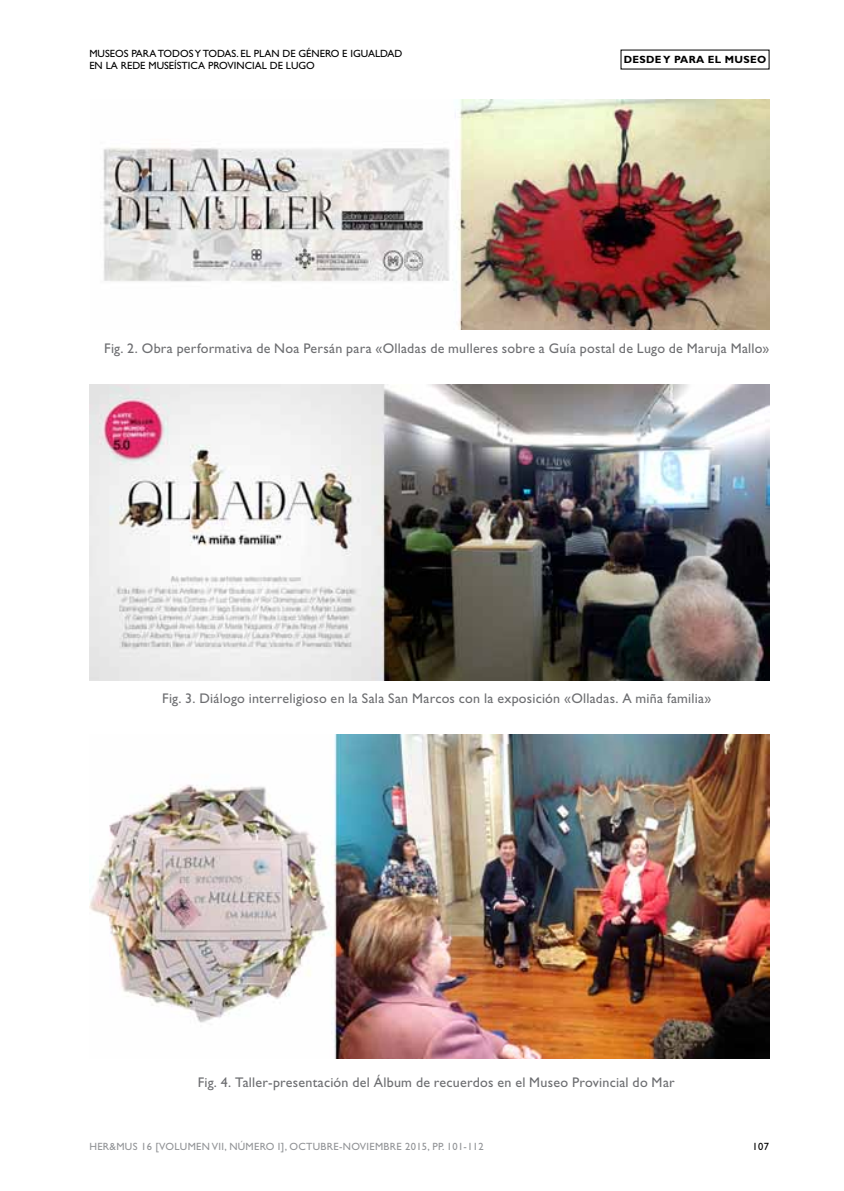
<style>
.page{position:relative;width:844px;height:1191px;background:#fff}
.page>*{position:absolute;margin:0;border:0;box-sizing:border-box;transform-origin:0 0}
.t1{font:14px "Gill Sans Std";letter-spacing:.015em;color:#6d6e71}
.t2{font:10.5px/12.6px "Gill Sans Std";color:#000}
.t3{font:10.5px "Gill Sans Std";letter-spacing:.03em;color:#919396}
.t4{font:700 10.5px "Gill Sans Std";letter-spacing:.03em;color:#000}
</style>
<div class="page">
<img style="left:103px;top:99px;width:666px;height:230px">
<img style="left:89px;top:385px;width:680px;height:295px">
<img style="left:89px;top:734px;width:680px;height:324px">
<p class="t2" style="left:89px;top:47px;width:314px">Museos para todos y todas. El Plan de Género e Igualdad en la Rede Museística Provincial de Lugo</p>
<p class="t4" style="left:623px;top:53px;width:144px">DESDE Y PARA EL MUSEO</p>
<p class="t1" style="left:104px;top:340px;width:666px">Fig. 2. Obra performativa de Noa Persán para «Olladas de mulleres sobre a Guía postal de Lugo de Maruja Mallo»</p>
<p class="t1" style="left:162px;top:689px;width:550px">Fig. 3. Diálogo interreligioso en la Sala San Marcos con la exposición «Olladas. A miña familia»</p>
<p class="t1" style="left:198px;top:1074px;width:478px">Fig. 4. Taller-presentación del Álbum de recuerdos en el Museo Provincial do Mar</p>
<p class="t3" style="left:89px;top:1140px;width:396px">her&amp;mus 16 [volumen VII, número I], octubre-noviembre 2015, pp. 101-112</p>
<p class="t2" style="left:752px;top:1139px;width:18px">107</p>
</div>
